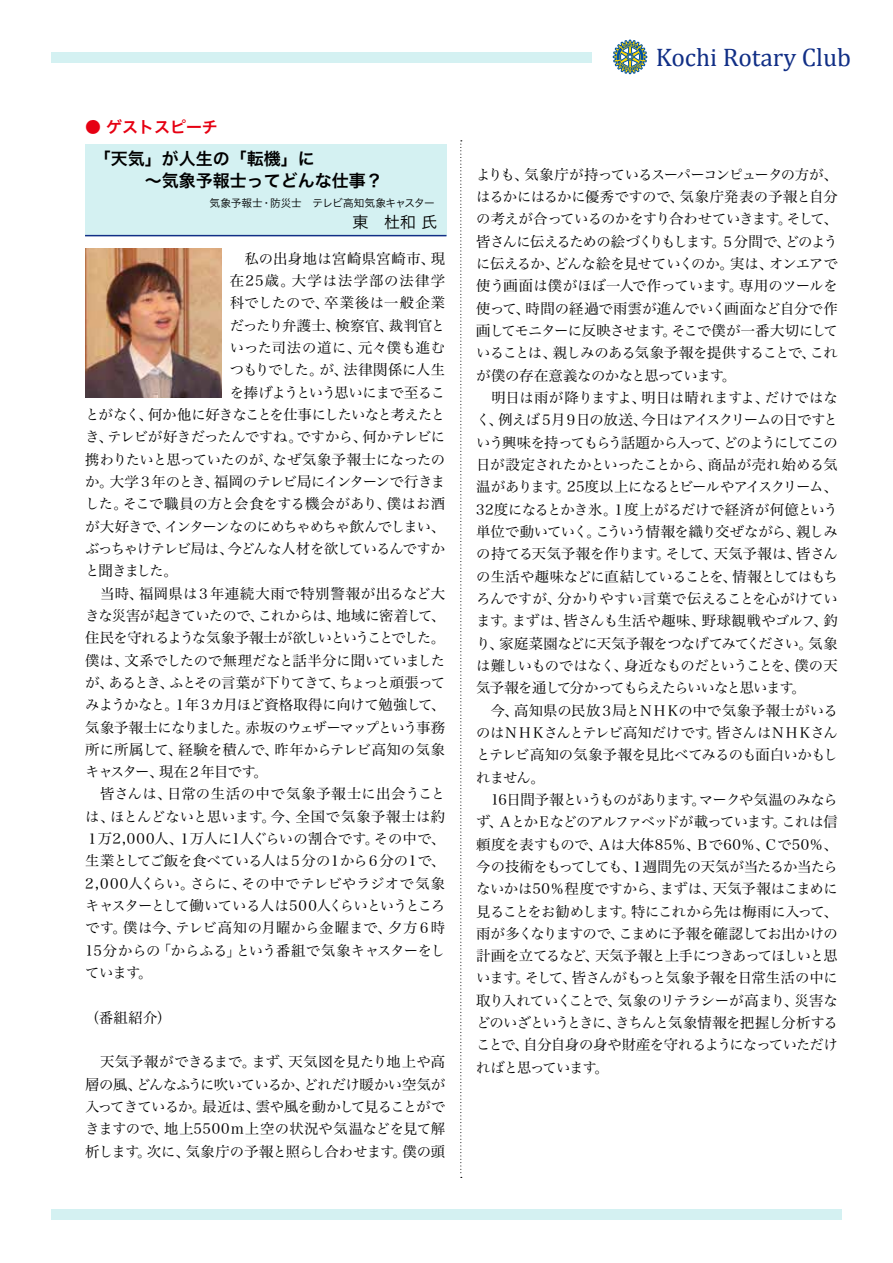
<style>
.page{position:relative;width:893px;height:1263px;background:#fff}
.page>*{position:absolute;margin:0;border:0;box-sizing:border-box;transform-origin:0 0}
.t1{font:25.5px "Cambria";color:#112f86}
.t2{font:16.95px/22.4px "Hira Kaku Pro W6";color:#000}
.t3{font:15.9px "Hira Kaku Pro W6";color:#e60012}
.t4{font:15.9px "Hira Kaku Pro W3";color:#000}
.t5{font:14.4px/22.4px "Hira Min Pro W3";letter-spacing:-.035em;color:#000;text-align:justify}
.t6{font:14.4px "Hira Min Pro W3";letter-spacing:-.075em;color:#000}
.t7{font:14.4px "Hira Min Pro W3";color:#000}
.t8{font:14.4px "Hira Min Pro W3";letter-spacing:-.06em;color:#000}
.t9{font:14.4px "Hira Min Pro W3";letter-spacing:-.065em;color:#000}
.t10{font:14.4px "Hira Min Pro W3";letter-spacing:.015em;color:#000}
.t11{font:14.4px "Hira Min Pro W3";letter-spacing:.01em;color:#000}
.t12{font:14.4px "Hira Min Pro W3";letter-spacing:.025em;color:#000}
.t13{font:14.4px "Hira Min Pro W3";letter-spacing:.02em;color:#000}
.t14{font:14.4px "Hira Min Pro W3";letter-spacing:-.095em;color:#000}
.t15{font:14.4px "Hira Min Pro W3";letter-spacing:-.055em;color:#000}
.t16{font:14.4px "Hira Min Pro W3";letter-spacing:-.015em;color:#000}
.t17{font:14.4px "Hira Min Pro W3";letter-spacing:.08em;color:#000}
.t18{font:10.65px "Hira Kaku Pro W3";letter-spacing:-.015em;color:#000}
</style>
<div class="page">
<div style="left:51px;top:1209px;width:791px;height:10px;background:#d4f1f2"></div>
<div style="left:51px;top:52px;width:540px;height:11px;background:#d4f1f2"></div>
<svg style="left:613px;top:39px;width:35px;height:36px"></svg>
<div style="left:85px;top:145px;width:361px;height:91px;background:#d4f1f2"></div>
<hr style="left:85px;top:235px;width:361px;height:1px;background:#112f86">
<svg style="left:460px;top:140px;width:2px;height:1038px"></svg>
<img style="left:85px;top:249px;width:136px;height:149px">
<p class="t3" style="left:85px;top:113px;width:134px">● ゲストスピーチ</p>
<p class="t2" style="left:94px;top:147px;width:291px">「天気」が人生の「転機」に<br>　　　〜気象予報士ってどんな仕事？</p>
<p class="t18" style="left:210px;top:194px;width:237px">気象予報士・防災士　テレビ高知気象キャスター　</p>
<p class="t4" style="left:352px;top:208px;width:86px">東　杜和 氏</p>
<p class="t12" style="left:230px;top:246px;width:217px">　私の出身地は宮崎県宮崎市、現</p>
<p class="t17" style="left:230px;top:268px;width:217px">在25歳。大学は法学部の法律学</p>
<p class="t11" style="left:230px;top:290px;width:217px">科でしたので、卒業後は一般企業</p>
<p class="t10" style="left:230px;top:313px;width:217px">だったり弁護士、検察官、裁判官と</p>
<p class="t13" style="left:230px;top:335px;width:217px">いった司法の道に、元々僕も進む</p>
<p class="t5" style="left:230px;top:357px;width:217px">つもりでした。が、法律関係に人生</p>
<p class="t9" style="left:230px;top:380px;width:217px">を捧げようという思いにまで至るこ</p>
<p class="t8" style="left:85px;top:402px;width:362px">とがなく、何か他に好きなことを仕事にしたいなと考えたと</p>
<p class="t5" style="left:85px;top:424px;width:361px">き、テレビが好きだったんですね。ですから、何かテレビに</p>
<p class="t5" style="left:85px;top:447px;width:361px">携わりたいと思っていたのが、なぜ気象予報士になったの</p>
<p class="t8" style="left:85px;top:469px;width:361px">か。大学３年のとき、福岡のテレビ局にインターンで行きま</p>
<p class="t16" style="left:85px;top:491px;width:361px">した。そこで職員の方と会食をする機会があり、僕はお酒</p>
<p class="t6" style="left:85px;top:514px;width:362px">が大好きで、インターンなのにめちゃめちゃ飲んでしまい、</p>
<p class="t8" style="left:85px;top:536px;width:361px">ぶっちゃけテレビ局は、今どんな人材を欲しているんですか</p>
<p class="t5" style="left:85px;top:558px;width:94px">と聞きました。</p>
<p class="t12" style="left:85px;top:581px;width:362px">　当時、福岡県は３年連続大雨で特別警報が出るなど大</p>
<p class="t5" style="left:85px;top:603px;width:361px">きな災害が起きていたので、これからは、地域に密着して、</p>
<p class="t14" style="left:85px;top:625px;width:361px">住民を守れるような気象予報士が欲しいということでした。</p>
<p class="t5" style="left:85px;top:648px;width:361px">僕は、文系でしたので無理だなと話半分に聞いていました</p>
<p class="t6" style="left:85px;top:670px;width:362px">が、あるとき、ふとその言葉が下りてきて、ちょっと頑張って</p>
<p class="t15" style="left:85px;top:692px;width:362px">みようかなと。１年３カ月ほど資格取得に向けて勉強して、</p>
<p class="t6" style="left:85px;top:715px;width:361px">気象予報士になりました。赤坂のウェザーマップという事務</p>
<p class="t11" style="left:85px;top:737px;width:361px">所に所属して、経験を積んで、昨年からテレビ高知の気象</p>
<p class="t6" style="left:85px;top:759px;width:184px">キャスター、現在２年目です。</p>
<p class="t13" style="left:85px;top:782px;width:361px">　皆さんは、日常の生活の中で気象予報士に出会うこと</p>
<p class="t10" style="left:85px;top:804px;width:361px">は、ほとんどないと思います。今、全国で気象予報士は約</p>
<p class="t7" style="left:85px;top:826px;width:361px">１万2,000人、１万人に1人ぐらいの割合です。その中で、</p>
<p class="t9" style="left:85px;top:849px;width:362px">生業としてご飯を食べている人は５分の１から６分の１で、</p>
<p class="t7" style="left:85px;top:871px;width:362px">2,000人くらい。さらに、その中でテレビやラジオで気象</p>
<p class="t9" style="left:85px;top:893px;width:361px">キャスターとして働いている人は500人くらいというところ</p>
<p class="t7" style="left:85px;top:916px;width:362px">です。僕は今、テレビ高知の月曜から金曜まで、夕方６時</p>
<p class="t5" style="left:85px;top:938px;width:361px">15分からの「からふる」という番組で気象キャスターをし</p>
<p class="t5" style="left:85px;top:960px;width:69px">ています。</p>
<p class="t5" style="left:85px;top:1005px;width:87px">（番組紹介）</p>
<p class="t5" style="left:85px;top:1049px;width:362px">　天気予報ができるまで。まず、天気図を見たり地上や高層の風、どんなふうに吹いているか、どれだけ暖かい空気が入ってきているか。最近は、雲や風を動かして見ることができますので、地上5500ｍ上空の状況や気温などを見て解析します。次に、気象庁の予報と照らし合わせます。僕の頭</p>
<h1 class="t1" style="left:656px;top:42px;width:197px">Kochi Rotary Club</h1>
<p class="t5" style="left:476px;top:162px;width:363px;text-align:left">よりも、気象庁が持っているスーパーコンピュータの方が、はるかにはるかに優秀ですので、気象庁発表の予報と自分の考えが合っているのかをすり合わせていきます。そして、皆さんに伝えるための絵づくりもします。５分間で、どのように伝えるか、どんな絵を見せていくのか。実は、オンエアで使う画面は僕がほぼ一人で作っています。専用のツールを使って、時間の経過で雨雲が進んでいく画面など自分で作画してモニターに反映させます。そこで僕が一番大切にしていることは、親しみのある気象予報を提供することで、これが僕の存在意義なのかなと思っています。<br>　明日は雨が降りますよ、明日は晴れますよ、だけではなく、例えば５月９日の放送、今日はアイスクリームの日ですという興味を持ってもらう話題から入って、どのようにしてこの日が設定されたかといったことから、商品が売れ始める気温があります。25度以上になるとビールやアイスクリーム、<br>32度になるとかき氷。１度上がるだけで経済が何億という単位で動いていく。こういう情報を織り交ぜながら、親しみの持てる天気予報を作ります。そして、天気予報は、皆さんの生活や趣味などに直結していることを、情報としてはもちろんですが、分かりやすい言葉で伝えることを心がけています。まずは、皆さんも生活や趣味、野球観戦やゴルフ、釣り、家庭菜園などに天気予報をつなげてみてください。気象は難しいものではなく、身近なものだということを、僕の天気予報を通して分かってもらえたらいいなと思います。<br>　今、高知県の民放３局とＮＨＫの中で気象予報士がいるのはＮＨＫさんとテレビ高知だけです。皆さんはＮＨＫさんとテレビ高知の気象予報を見比べてみるのも面白いかもしれません。<br>　16日間予報というものがあります。マークや気温のみならず、ＡとかＥなどのアルファベッドが載っています。これは信頼度を表すもので、Ａは大体85％、Ｂで60％、Ｃで50％、今の技術をもってしても、１週間先の天気が当たるか当たらないかは50％程度ですから、まずは、天気予報はこまめに見ることをお勧めします。特にこれから先は梅雨に入って、雨が多くなりますので、こまめに予報を確認してお出かけの計画を立てるなど、天気予報と上手につきあってほしいと思います。そして、皆さんがもっと気象予報を日常生活の中に取り入れていくことで、気象のリテラシーが高まり、災害などのいざというときに、きちんと気象情報を把握し分析することで、自分自身の身や財産を守れるようになっていただければと思っています。</p>
</div>
